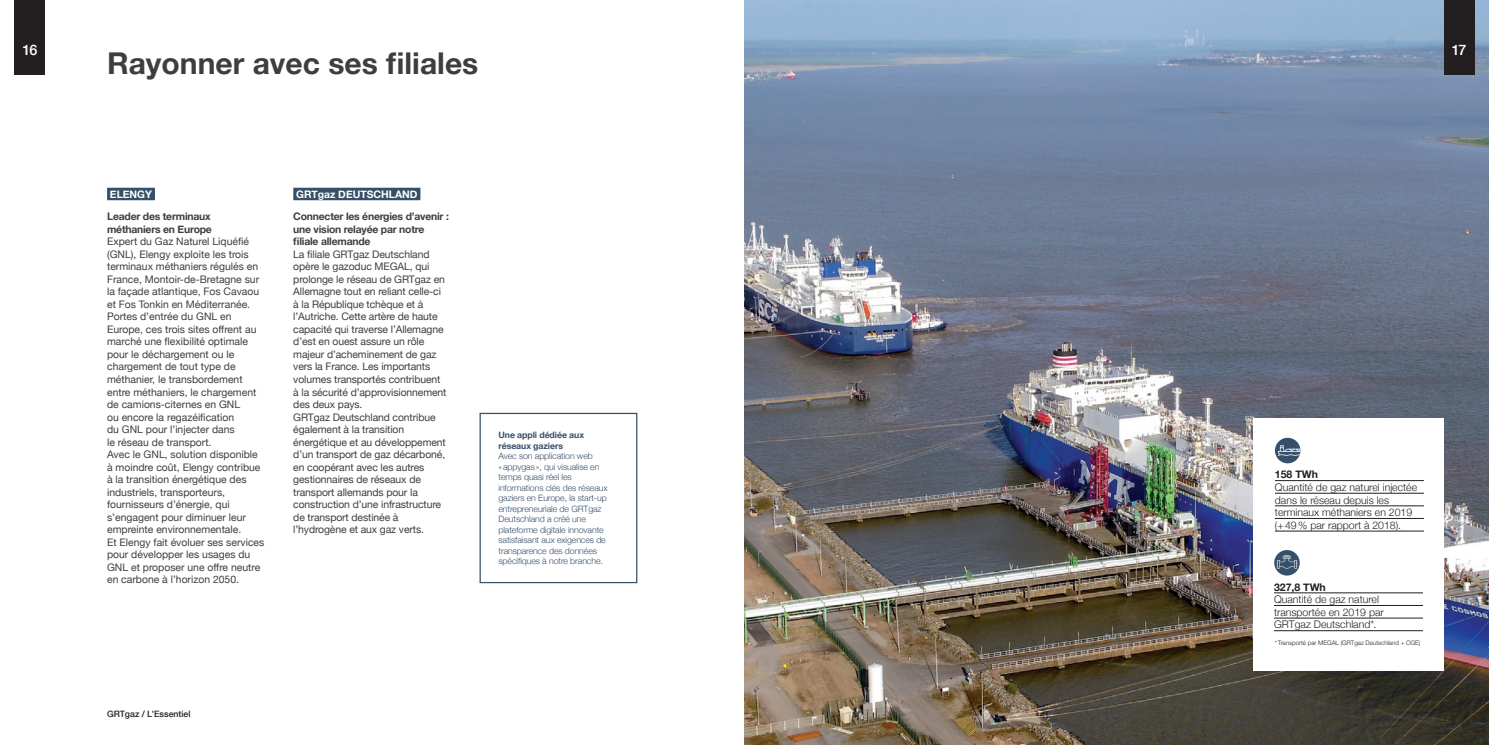
<style>
.page{position:relative;width:1489px;height:745px;background:#fff}
.page>*{position:absolute;margin:0;border:0;box-sizing:border-box;transform-origin:0 0}
.t1{font:700 30px "Helvetica Neue";color:#3e3e3f}
.t2{font:500 14.38px "Helvetica Neue";color:#fff}
.t3{font:300 10.5px/12.6px "Helvetica Neue";color:#231f20}
.t4{font:700 10.5px "Helvetica Neue";color:#231f20}
.t5{font:10.38px/12.5px "Helvetica Neue";color:#3e3e3f}
.t6{font:700 10.38px/12.5px "Helvetica Neue";letter-spacing:-.02em;color:#3e3e3f}
.t7{font:700 10.38px "Helvetica Neue";color:#fff}
.t8{font:300 8.75px/10.5px "Helvetica Neue";letter-spacing:-.01em;color:#37506a}
.t9{font:700 8.75px/10.5px "Helvetica Neue";letter-spacing:-.01em;color:#37506a}
.t10{font:500 8.75px "Helvetica Neue";color:#231f20}
.t11{font:300 6.25px "Helvetica Neue";letter-spacing:-.005em;color:#231f20}
</style>
<div class="page">
<img style="left:744px;top:0;width:744px;height:744px">
<div style="left:1253px;top:417px;width:191px;height:253px;background:#fff"></div>
<hr style="left:1274px;top:480px;width:149px;height:1px;background:#231f20">
<hr style="left:1274px;top:492px;width:149px;height:1px;background:#231f20">
<hr style="left:1274px;top:505px;width:149px;height:1px;background:#231f20">
<hr style="left:1274px;top:518px;width:149px;height:1px;background:#231f20">
<hr style="left:1274px;top:530px;width:149px;height:1px;background:#231f20">
<hr style="left:1273px;top:592px;width:149px;height:1px;background:#231f20">
<hr style="left:1273px;top:605px;width:149px;height:1px;background:#231f20">
<hr style="left:1273px;top:617px;width:149px;height:1px;background:#231f20">
<hr style="left:1273px;top:630px;width:149px;height:1px;background:#231f20">
<svg style="left:1274px;top:437px;width:26px;height:26px"></svg>
<svg style="left:1277px;top:445px;width:23px;height:10px"></svg>
<div style="left:479px;top:412px;width:158px;height:171px;border:1px solid #37506a"></div>
<svg style="left:1274px;top:549px;width:25px;height:26px"></svg>
<svg style="left:1276px;top:555px;width:20px;height:13px"></svg>
<div style="left:15px;top:0;width:30px;height:75px;background:#231f20"></div>
<div style="left:1443px;top:0;width:30px;height:75px;background:#231f20"></div>
<div style="left:107px;top:188px;width:48px;height:12px;background:#37506a"></div>
<div style="left:293px;top:188px;width:127px;height:12px;background:#37506a"></div>
<h2 class="t2" style="left:22px;top:41px;width:17px">16</h2>
<h1 class="t1" style="left:107px;top:45px;width:373px">Rayonner avec ses filiales</h1>
<p class="t7" style="left:110px;top:187px;width:44px">Elengy</p>
<p class="t6" style="left:107px;top:210px;width:106px">Leader des terminaux méthaniers en Europe</p>
<p class="t5" style="left:107px;top:235px;width:159px">Expert du Gaz Naturel Liquéfié (GNL), Elengy exploite les trois terminaux méthaniers régulés en<br>France, Montoir-de-Bretagne sur la façade atlantique, Fos Cavaou et Fos Tonkin en Méditerranée.<br>Portes d’entrée du GNL en<br>Europe, ces trois sites offrent au marché une flexibilité optimale pour le déchargement ou le chargement de tout type de méthanier, le transbordement entre méthaniers, le chargement de camions-citernes en GNL<br>ou encore la regazéification<br>du GNL pour l’injecter dans<br>le réseau de transport.<br>Avec le GNL, solution disponible à moindre coût, Elengy contribue à la transition énergétique des industriels, transporteurs, fournisseurs d’énergie, qui s’engagent pour diminuer leur empreinte environnementale.<br>Et Elengy fait évoluer ses services pour développer les usages du<br>GNL et proposer une offre neutre en carbone à l’horizon 2050.</p>
<p class="t7" style="left:296px;top:187px;width:123px">GRTgaz Deutschland</p>
<p class="t6" style="left:293px;top:210px;width:157px">Connecter les énergies d’avenir : une vision relayée par notre filiale allemande</p>
<p class="t5" style="left:293px;top:247px;width:155px">La filiale GRTgaz Deutschland opère le gazoduc MEGAL, qui prolonge le réseau de GRTgaz en<br>Allemagne tout en reliant celle-ci à la République tchèque et à l’Autriche. Cette artère de haute capacité qui traverse l’Allemagne d’est en ouest assure un rôle majeur d’acheminement de gaz vers la France. Les importants volumes transportés contribuent à la sécurité d’approvisionnement des deux pays.<br>GRTgaz Deutschland contribue également à la transition énergétique et au développement d’un transport de gaz décarboné, en coopérant avec les autres gestionnaires de réseaux de transport allemands pour la construction d’une infrastructure de transport destinée à l’hydrogène et aux gaz verts.</p>
<p class="t9" style="left:498px;top:429px;width:87px">Une appli dédiée aux réseaux gaziers</p>
<p class="t8" style="left:498px;top:450px;width:111px">Avec son application web «appygas», qui visualise en temps quasi réel les informations clés des réseaux gaziers en Europe, la start-up entrepreneuriale de GRTgaz<br>Deutschland a créé une plateforme digitale innovante satisfaisant aux exigences de transparence des données spécifiques à notre branche.</p>
<p class="t10" style="left:107px;top:708px;width:85px">GRTgaz / L’Essentiel</p>
<h2 class="t2" style="left:1451px;top:41px;width:16px">17</h2>
<p class="t4" style="left:1274px;top:467px;width:44px">158 TWh</p>
<p class="t3" style="left:1274px;top:480px;width:144px">Quantité de gaz naturel injectée dans le réseau depuis les terminaux méthaniers en 2019 (+49% par rapport à 2018).</p>
<p class="t4" style="left:1273px;top:580px;width:53px">327,8 TWh</p>
<p class="t3" style="left:1273px;top:592px;width:111px">Quantité de gaz naturel transportée en 2019 par<br>GRTgaz Deutschland*.</p>
<p class="t11" style="left:1274px;top:638px;width:147px">*Transporté par MEGAL (GRTgaz Deutschland + OGE)</p>
</div>
